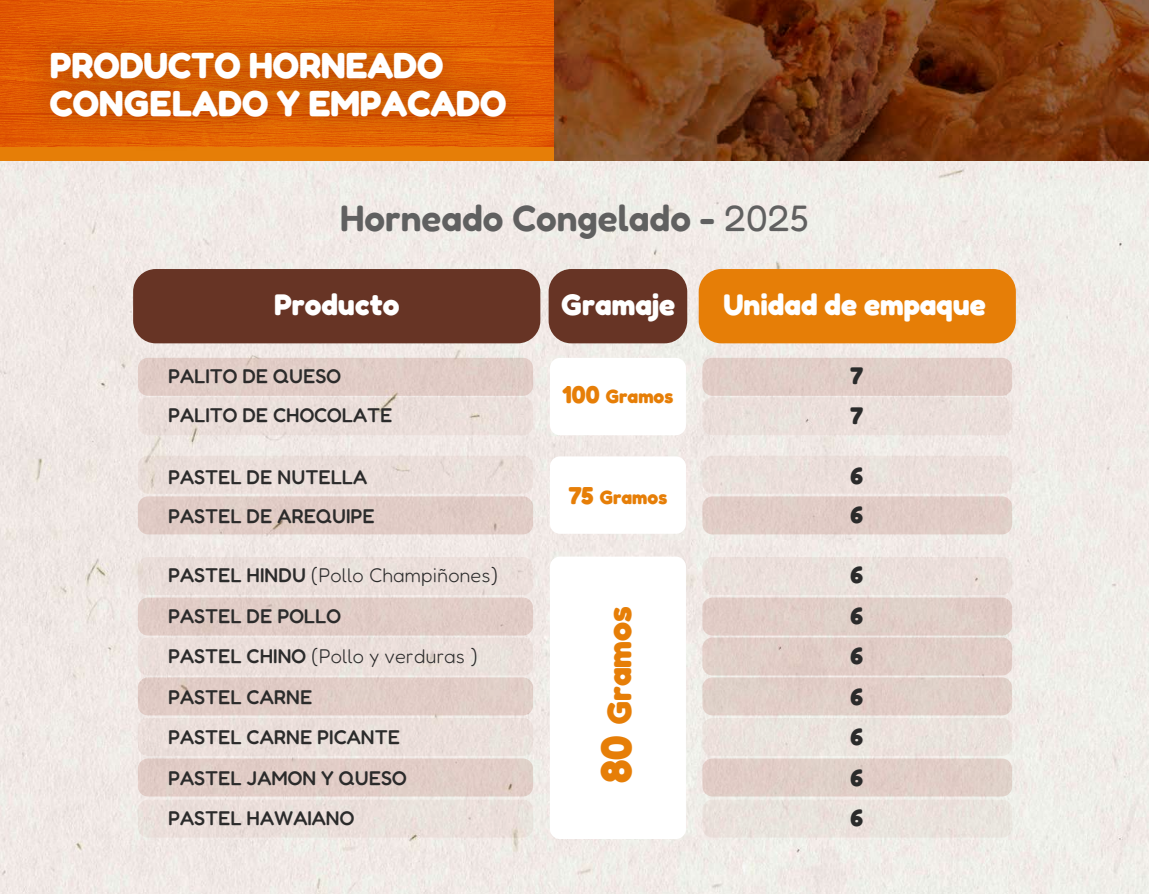
<style>
.page{position:relative;width:1149px;height:894px;background:#fff}
.page>*{position:absolute;margin:0;border:0;box-sizing:border-box;transform-origin:0 0}
.t1{font:600 36.9px "Fredoka";color:#606060}
.t2{font:700 36.3px/37.2px "Fredoka";color:#fff}
.t3{font:700 33.9px "Fredoka";color:#e67e07}
.t4{font:700 29.85px "Fredoka";color:#fff}
.t5{font:700 24.15px/40.5px "Fredoka";color:#2b2b2b;text-align:justify}
.t6{font:500 19.95px/40.5px "Fredoka";color:#2b2b2b}
.t7{font:700 19.35px "Fredoka";color:#e67e07}
.s1{font-weight:400}
.s2{font-weight:300}
.s3{font-size:24.45px}
.s4{font-size:43.05px}
</style>
<div class="page">
<img style="left:0;top:160px;width:1148px;height:733px">
<img style="left:0;top:0;width:554px;height:147px">
<svg style="left:554px;top:0;width:594px;height:160px;background:#783a14"></svg>
<img style="left:9px;top:7px;width:538px;height:153px">
<div style="left:550px;top:556px;width:136px;height:282px;background:#fff;border-radius:10px"></div>
<div style="left:138px;top:358px;width:395px;height:38px;background:#e0ccc6;border-radius:10px"></div>
<div style="left:702px;top:358px;width:309px;height:38px;background:#e1cdc7;border-radius:10px"></div>
<div style="left:138px;top:455px;width:395px;height:38px;background:#eadeda;border-radius:10px"></div>
<div style="left:702px;top:455px;width:309px;height:38px;background:#ebdfdb;border-radius:10px"></div>
<div style="left:138px;top:496px;width:395px;height:38px;background:#e0ccc6;border-radius:10px"></div>
<div style="left:702px;top:496px;width:309px;height:38px;background:#e1ccc6;border-radius:10px"></div>
<div style="left:550px;top:358px;width:136px;height:77px;background:#fff;border-radius:10px"></div>
<div style="left:548px;top:269px;width:139px;height:74px;background:#673425;border-radius:23px"></div>
<div style="left:133px;top:269px;width:407px;height:74px;background:#673425;border-radius:23px"></div>
<div style="left:698px;top:269px;width:317px;height:74px;background:#e67e07;border-radius:23px"></div>
<div style="left:138px;top:397px;width:395px;height:38px;background:#eadeda;border-radius:10px"></div>
<div style="left:702px;top:397px;width:309px;height:38px;background:#eadeda;border-radius:10px"></div>
<div style="left:138px;top:557px;width:395px;height:38px;background:#eadeda;border-radius:10px"></div>
<div style="left:702px;top:557px;width:309px;height:38px;background:#eadfdb;border-radius:10px"></div>
<div style="left:138px;top:597px;width:395px;height:38px;background:#e0ccc6;border-radius:10px"></div>
<div style="left:702px;top:597px;width:309px;height:38px;background:#e0cec7;border-radius:10px"></div>
<div style="left:138px;top:637px;width:395px;height:38px;background:#eadeda;border-radius:10px"></div>
<div style="left:702px;top:637px;width:309px;height:38px;background:#e0cec7;border-radius:10px"></div>
<div style="left:138px;top:677px;width:395px;height:38px;background:#e0ccc6;border-radius:10px"></div>
<div style="left:702px;top:677px;width:309px;height:38px;background:#e0cfc8;border-radius:10px"></div>
<div style="left:138px;top:717px;width:395px;height:38px;background:#eadeda;border-radius:10px"></div>
<div style="left:702px;top:717px;width:309px;height:38px;background:#eae2dd;border-radius:10px"></div>
<div style="left:138px;top:758px;width:395px;height:38px;background:#e1cdc6;border-radius:10px"></div>
<div style="left:702px;top:758px;width:309px;height:38px;background:#e0cfc7;border-radius:10px"></div>
<div style="left:138px;top:799px;width:395px;height:38px;background:#eadfda;border-radius:10px"></div>
<div style="left:702px;top:799px;width:309px;height:38px;background:#eae3dd;border-radius:10px"></div>
<div style="left:550px;top:456px;width:136px;height:77px;background:#fff;border-radius:10px"></div>
<h2 class="t2" style="left:50px;top:46px;width:458px">PRODUCTO HORNEADO<br>CONGELADO Y EMPACADO</h2>
<h1 class="t1" style="left:340px;top:194px;width:470px">Horneado Congelado - <span class="s1">2025</span></h1>
<h3 class="t4" style="left:274px;top:285px;width:127px">Producto</h3>
<h3 class="t4" style="left:560px;top:285px;width:116px">Gramaje</h3>
<h3 class="t4" style="left:723px;top:285px;width:264px">Unidad de empaque</h3>
<p class="t6" style="left:168px;top:356px;width:226px;line-height:39.5px">PALITO DE QUESO<br>PALITO DE CHOCOLATE</p>
<p class="t6" style="left:168px;top:456px;width:208px;line-height:39.2px">PASTEL DE NUTELLA<br>PASTEL DE AREQUIPE</p>
<p class="t6" style="left:168px;top:554px;width:331px">PASTEL HINDU <span class="s2">(Pollo Champiñones)<br></span>PASTEL DE POLLO<br>PASTEL CHINO <span class="s2">(Pollo y verduras )<br></span>PASTEL CARNE<br>PASTEL CARNE PICANTE<br>PASTEL JAMON Y QUESO<br>PASTEL HAWAIANO</p>
<p class="t7" style="left:562px;top:384px;width:112px"><span class="s3">100</span> Gramos</p>
<p class="t7" style="left:568px;top:485px;width:100px"><span class="s3">75</span> Gramos</p>
<h3 class="t3" style="left:597px;top:783px;width:178px;rotate:-90deg"><span class="s4">80</span> Gramos</h3>
<p class="t5" style="left:850px;top:354px;width:14px">7</p>
<p class="t5" style="left:850px;top:394px;width:14px">7</p>
<p class="t5" style="left:850px;top:455px;width:14px;line-height:39.2px">6<br>6</p>
<p class="t5" style="left:850px;top:554px;width:14px">6<br>6<br>6<br>6<br>6<br>6<br>6</p>
</div>
